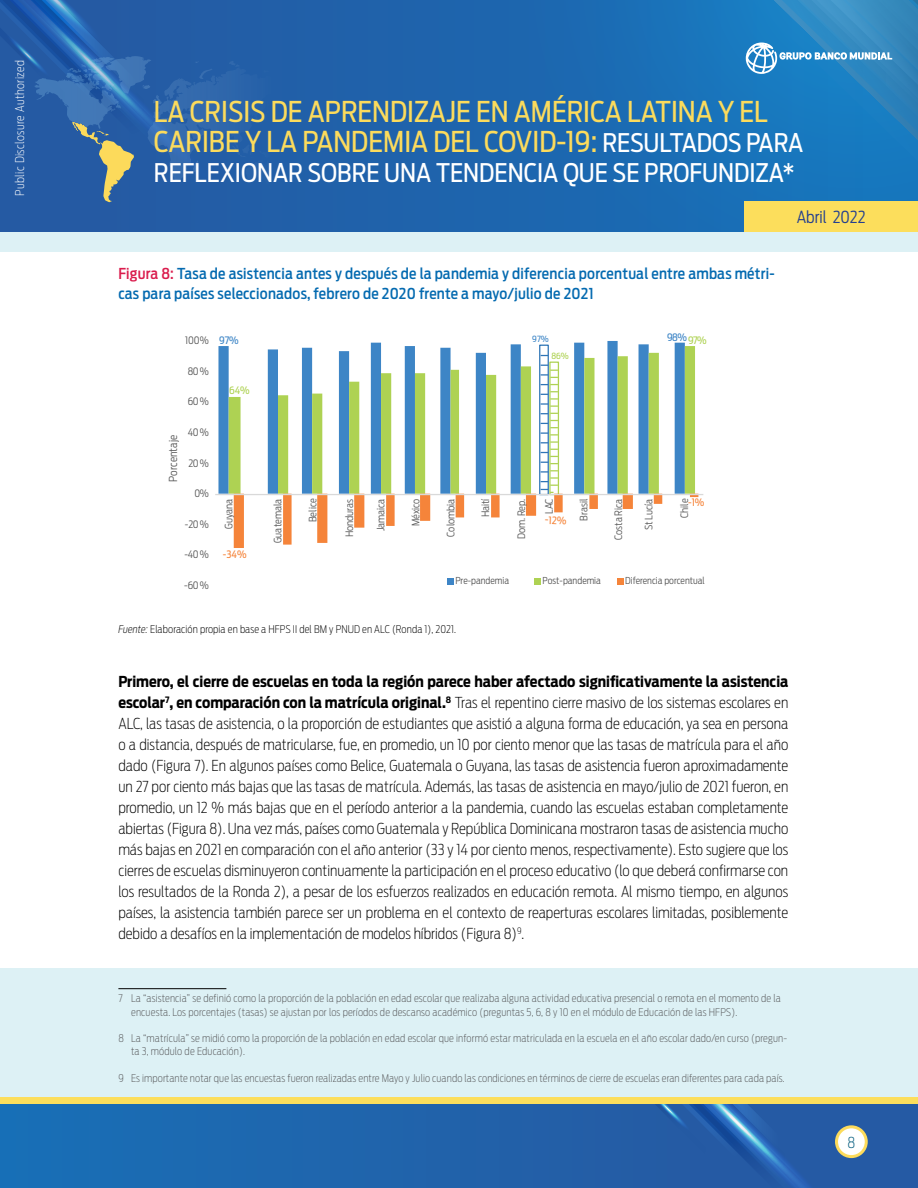
<style>
.page{position:relative;width:918px;height:1188px;background:#fff}
.page>*{position:absolute;margin:0;border:0;box-sizing:border-box;transform-origin:0 0}
.t1{font:28.5px/30px "Antenna Cond";color:#fcdb5c}
.t2{font:25.5px "Antenna Cond";color:#fff}
.t3{font:300 16.5px "Antenna Cond";color:#25408f}
.t4{font:200 15px/21px "Antenna Cond";color:#000;text-align:justify}
.t5{font:500 15px/19.5px "Antenna Cond";letter-spacing:.015em;color:#046ab0}
.t6{font:200 15px "Antenna Cond";color:#005a7c}
.t7{font:200 12px "Antenna Cond";letter-spacing:.03em;color:#fff}
.t8{font:300 10.95px "Antenna Cond";color:#595959}
.t9{font:200 10.5px/13.5px "Antenna Cond";letter-spacing:.015em;color:#58595b}
.t10{font:200 10.5px "Antenna Cond";letter-spacing:.01em;color:#000}
.t11{font:300 10.2px "Antenna Cond";color:#595959}
.t12{font:10.2px "Antenna Cond";color:#f5843a}
.t13{font:10.2px "Antenna Cond";color:#3d85c6}
.t14{font:10.2px "Antenna Cond";color:#aed253}
.t15{font:300 9.45px "Antenna Cond";color:#595959}
.t16{font:8.55px "Antenna Cond";color:#3d85c6}
.t17{font:8.55px "Antenna Cond";color:#aed253}
.s1{font-size:25.5px;color:#fff}
.s2{color:#da1c4d}
.s3{font-style:italic}
.s4{font-weight:700}
</style>
<div class="page">
<div style="left:0;top:1104px;width:918px;height:84px;background:linear-gradient(to bottom,#1e66ae,#1e66ae)"></div>
<div style="left:0;top:0;width:918px;height:233px;background:#2062ab"></div>
<svg style="left:0;top:202px;width:286px;height:31px"></svg>
<svg style="left:507px;top:0;width:237px;height:233px"></svg>
<svg style="left:0;top:0;width:254px;height:202px"></svg>
<div style="left:683px;top:0;width:235px;height:202px;background:#1a72b9"></div>
<div style="left:744px;top:201px;width:174px;height:32px;background:#fcde5c"></div>
<svg style="left:520px;top:1104px;width:350px;height:84px;background:#2c63a8"></svg>
<div style="left:0;top:1097px;width:918px;height:7px;background:#fcde5c"></div>
<svg style="left:702px;top:0;width:216px;height:199px;background:#237fbf"></svg>
<div style="left:0;top:233px;width:918px;height:864px;background:#ddf1f5"></div>
<div style="left:0;top:253px;width:918px;height:715px;background:#fff"></div>
<svg style="left:218px;top:341px;width:467px;height:153px"></svg>
<svg style="left:229px;top:346px;width:466px;height:148px"></svg>
<hr style="left:215px;top:494px;width:488px;height:1px;background:#d9d9d9">
<svg style="left:447px;top:578px;width:6px;height:6px"></svg>
<div style="left:534px;top:578px;width:7px;height:6px;background:#aed253"></div>
<svg style="left:617px;top:578px;width:6px;height:6px"></svg>
<svg style="left:541px;top:365px;width:17px;height:13px"></svg>
<svg style="left:541px;top:384px;width:17px;height:1px"></svg>
<svg style="left:541px;top:391px;width:17px;height:16px"></svg>
<svg style="left:541px;top:413px;width:17px;height:1px"></svg>
<svg style="left:541px;top:420px;width:17px;height:23px"></svg>
<svg style="left:541px;top:449px;width:17px;height:15px"></svg>
<svg style="left:234px;top:470px;width:464px;height:78px"></svg>
<hr style="left:118px;top:988px;width:108px;height:1px;background:#000">
<p class="t7" style="left:13px;top:196px;width:137px;rotate:-90deg">Public Disclosure Authorized</p>
<h1 class="t1" style="left:154px;top:97px;width:651px">LA CRISIS DE APRENDIZAJE EN AMÉRICA LATINA Y EL<br>CARIBE Y LA PANDEMIA DEL COVID-19: <span class="s1">RESULTADOS PARA</span></h1>
<h2 class="t2" style="left:154px;top:157px;width:642px">REFLEXIONAR SOBRE UNA TENDENCIA QUE SE PROFUNDIZA*</h2>
<p class="t3" style="left:797px;top:207px;width:70px">Abril 2022</p>
<p class="t5" style="left:118px;top:264px;width:658px"><span class="s2">Figura 8:</span> Tasa de asistencia antes y después de la pandemia y diferencia porcentual entre ambas métri&shy;cas para países seleccionados, febrero de 2020 frente a mayo/julio de 2021</p>
<p class="t13" style="left:219px;top:335px;width:21px">97%</p>
<p class="t16" style="left:532px;top:334px;width:18px">97%</p>
<p class="t13" style="left:667px;top:331px;width:21px">98%</p>
<p class="t14" style="left:688px;top:335px;width:20px">97%</p>
<p class="t11" style="left:185px;top:335px;width:25px">100%</p>
<p class="t11" style="left:188px;top:365px;width:22px">80%</p>
<p class="t8" style="left:167px;top:482px;width:48px;rotate:-90deg">Porcentaje</p>
<p class="t11" style="left:188px;top:396px;width:22px">60%</p>
<p class="t11" style="left:188px;top:426px;width:22px">40%</p>
<p class="t11" style="left:188px;top:457px;width:22px">20%</p>
<p class="t11" style="left:194px;top:487px;width:16px">0%</p>
<p class="t11" style="left:185px;top:518px;width:25px">-20%</p>
<p class="t11" style="left:184px;top:548px;width:26px">-40%</p>
<p class="t11" style="left:184px;top:579px;width:26px">-60%</p>
<p class="t14" style="left:229px;top:385px;width:22px">64%</p>
<p class="t17" style="left:551px;top:350px;width:19px">86%</p>
<p class="t12" style="left:688px;top:496px;width:18px">-1%</p>
<p class="t11" style="left:223px;top:529px;width:32px;rotate:-90deg">Guyana</p>
<p class="t11" style="left:272px;top:543px;width:46px;rotate:-90deg">Guatemala</p>
<p class="t11" style="left:307px;top:522px;width:25px;rotate:-90deg">Belice</p>
<p class="t11" style="left:343px;top:537px;width:40px;rotate:-90deg">Honduras</p>
<p class="t11" style="left:375px;top:531px;width:34px;rotate:-90deg">Jamaica</p>
<p class="t11" style="left:410px;top:526px;width:29px;rotate:-90deg">México</p>
<p class="t11" style="left:445px;top:537px;width:40px;rotate:-90deg">Colombia</p>
<p class="t11" style="left:480px;top:517px;width:21px;rotate:-90deg">Haití</p>
<p class="t11" style="left:515px;top:539px;width:42px;rotate:-90deg">Dom. Rep.</p>
<p class="t11" style="left:543px;top:514px;width:17px;rotate:-90deg">LAC</p>
<p class="t11" style="left:578px;top:521px;width:24px;rotate:-90deg">Brasil</p>
<p class="t11" style="left:612px;top:540px;width:43px;rotate:-90deg">Costa Rica</p>
<p class="t11" style="left:643px;top:530px;width:33px;rotate:-90deg">St Lucía</p>
<p class="t11" style="left:678px;top:518px;width:21px;rotate:-90deg">Chile</p>
<p class="t15" style="left:455px;top:575px;width:55px">Pre-pandemia</p>
<p class="t15" style="left:543px;top:575px;width:60px">Post-pandemia</p>
<p class="t15" style="left:625px;top:575px;width:81px">Diferencia porcentual</p>
<p class="t12" style="left:545px;top:514px;width:23px;rotate:2deg">-12%</p>
<p class="t12" style="left:223px;top:548px;width:25px">-34%</p>
<p class="t10" style="left:118px;top:623px;width:339px"><span class="s3">Fuente:</span> Elaboración propia en base a HFPS II del BM y PNUD en ALC (Ronda 1), 2021.</p>
<p class="t4" style="left:118px;top:672px;width:671px"><span class="s4">Primero, el cierre de escuelas en toda la región parece haber afectado significativamente la asistencia escolar</span><sup>7</sup><span class="s4">, en comparación con la matrícula original.</span><sup>8</sup> Tras el repentino cierre masivo de los sistemas escolares en ALC, las tasas de asistencia, o la proporción de estudiantes que asistió a alguna forma de educación, ya sea en persona o a distancia, después de matricularse, fue, en promedio, un 10 por ciento menor que las tasas de matrícula para el año dado (Figura 7). En algunos países como Belice, Guatemala o Guyana, las tasas de asistencia fueron aproximadamente un 27 por ciento más bajas que las tasas de matrícula. Además, las tasas de asistencia en mayo/julio de 2021 fueron, en promedio, un 12 % más bajas que en el período anterior a la pandemia, cuando las escuelas estaban completamente abiertas (Figura 8). Una vez más, países como Guatemala y República Dominicana mostraron tasas de asistencia mucho más bajas en 2021 en comparación con el año anterior (33 y 14 por ciento menos, respectivamente). Esto sugiere que los cierres de escuelas disminuyeron continuamente la participación en el proceso educativo (lo que deberá confirmarse con los resultados de la Ronda 2), a pesar de los esfuerzos realizados en educación remota. Al mismo tiempo, en algunos países, la asistencia también parece ser un problema en el contexto de reaperturas escolares limitadas, posiblemente debido a desafíos en la implementación de modelos híbridos (Figura 8)<sup>9</sup>.</p>
<p class="t9" style="left:131px;top:992px;width:651px;text-indent:-13px">7 La “asistencia” se definió como la proporción de la población en edad escolar que realizaba alguna actividad educativa presencial o remota en el momento de la encuesta. Los porcentajes (tasas) se ajustan por los períodos de descanso académico (preguntas 5, 6, 8 y 10 en el módulo de Educación de las HFPS).</p>
<p class="t9" style="left:131px;top:1031px;width:658px;text-indent:-13px">8 La “matrícula” se midió como la proporción de la población en edad escolar que informó estar matriculada en la escuela en el año escolar dado/en curso (pregun&shy;ta 3, módulo de Educación).</p>
<p class="t9" style="left:118px;top:1071px;width:668px">9 Es importante notar que las encuestas fueron realizadas entre Mayo y Julio cuando las condiciones en términos de cierre de escuelas eran diferentes para cada país.</p>
<p class="t6" style="left:847px;top:1134px;width:9px">8</p>
</div>
